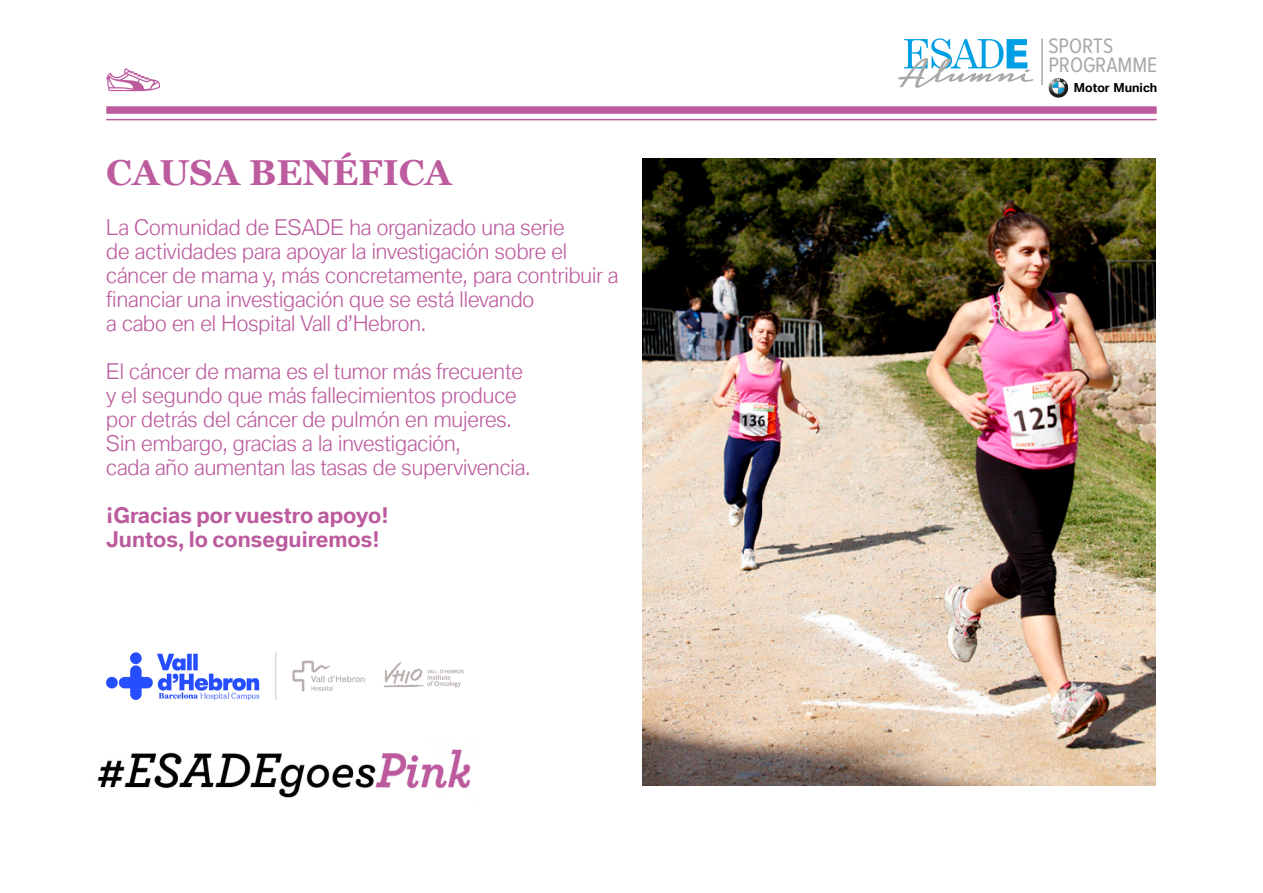
<style>
.page{position:relative;width:1263px;height:893px;background:#fff}
.page>*{position:absolute;margin:0;border:0;box-sizing:border-box;transform-origin:0 0}
.t1{font:700 36px "Georgia";color:#bc5b9e}
.t2{font:21.75px/18.9px "Proxima Nova A Cond";color:#a8a8a7}
.t3{font:300 21px/24px "BMW Type";color:#bc5b9e}
.t4{font:300 21px/24px "BMW Type";color:#bc5b9e}
.t5{font:700 12px "BMW Type";color:#000}
</style>
<div class="page">
<img style="left:1048px;top:78px;width:21px;height:20px">
<hr style="left:1041px;top:39px;width:2px;height:46px;background:#a8a8a7">
<svg style="left:898px;top:38px;width:136px;height:50px"></svg>
<div style="left:106px;top:106px;width:1051px;height:8px;background:#bc5b9e"></div>
<hr style="left:106px;top:119px;width:1051px;height:1px;background:#bc5b9e">
<svg style="left:106px;top:68px;width:54px;height:23px"></svg>
<img style="left:643px;top:158px;width:513px;height:628px">
<img style="left:97px;top:749px;width:374px;height:49px">
<img style="left:106px;top:652px;width:357px;height:47px">
<h1 class="t1" style="left:106px;top:145px;width:347px">CAUSA BENÉFICA</h1>
<p class="t3" style="left:106px;top:214px;width:513px">La Comunidad de ESADE ha organizado una serie<br>de actividades para apoyar la investigación sobre el cáncer de mama y, más concretamente, para contribuir a financiar una investigación que se está llevando<br>a cabo en el Hospital Vall d’Hebron.</p>
<p class="t3" style="left:106px;top:358px;width:425px">El cáncer de mama es el tumor más frecuente y el segundo que más fallecimientos produce por detrás del cáncer de pulmón en mujeres.<br>Sin embargo, gracias a la investigación,<br>cada año aumentan las tasas de supervivencia.</p>
<p class="t4" style="left:106px;top:502px;width:284px">¡Gracias por vuestro apoyo!<br>Juntos, lo conseguiremos!</p>
<p class="t2" style="left:1048px;top:36px;width:110px">SPORTS<br>PROGRAMME</p>
<p class="t5" style="left:1074px;top:80px;width:85px">Motor Munich</p>
</div>
